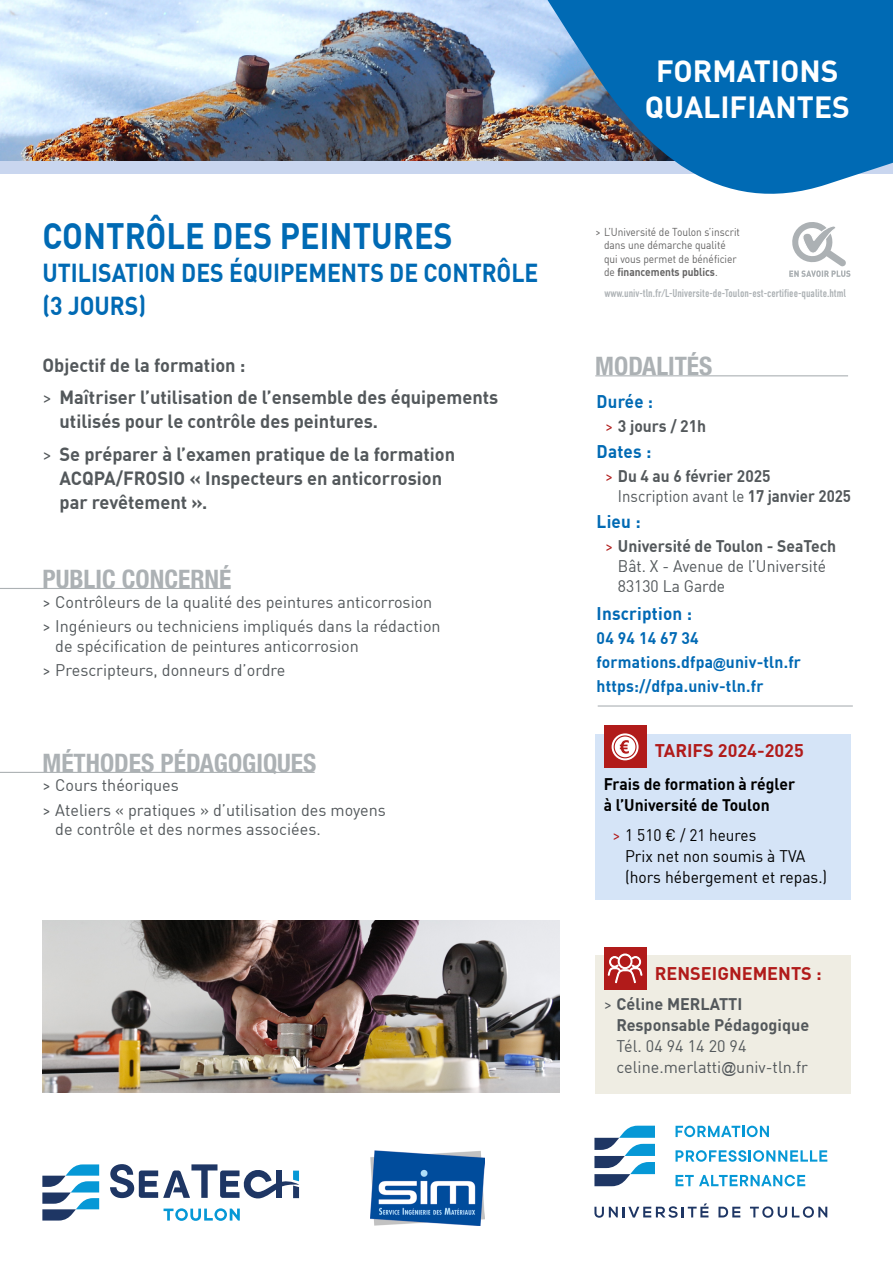
<style>
.page{position:relative;width:893px;height:1263px;background:#fff}
.page>*{position:absolute;margin:0;border:0;box-sizing:border-box;transform-origin:0 0}
.t1{font:700 36px "DIN Offc";color:#006ab4;scale:.9 1}
.t2{font:700 30px/36px "DIN Offc";color:#fff;text-align:center}
.t3{font:700 25.5px/33px "DIN Offc";color:#006ab4;scale:.9 1}
.t4{font:700 condensed 25.5px "Helvetica Neue LT Std";color:#acb1b4}
.t5{font:700 18.75px/32.5px "DIN Offc";color:#53585b}
.t6{font:700 18px "DIN Offc";color:#b11b1a}
.t7{font:700 18px "DIN Offc";letter-spacing:.01em;color:#0069b4;scale:.95 1}
.t8{font:700 18px "DIN Offc";letter-spacing:.01em;color:#006ab4;scale:.95 1}
.t9{font:700 18px "DIN Offc";letter-spacing:.01em;color:#006ab4;scale:.93 1}
.t10{font:16.5px/24px "DIN Offc";color:#53585b}
.t11{font:16.5px/19.8px "DIN Offc";color:#53585b;scale:.95 1}
.t12{font:700 16.5px/24px "DIN Offc";letter-spacing:.01em;color:#0069b4;scale:.95 1}
.t13{font:16.5px/21px "DIN Offc";color:#000;scale:.95 1}
.t14{font:700 16.5px/19.8px "DIN Offc";color:#53585b;scale:.94 1}
.t15{font:700 16.5px/21px "DIN Offc";color:#000;scale:.95 1}
.t16{font:700 16.5px/21px "DIN Offc";color:#53585b}
.t17{font:700 16.5px "DIN Offc";color:#53585b;scale:.95 1}
.t18{font:11.25px/13.5px "DIN Offc";color:#646363;scale:.9 1}
.t19{font:11.25px "DIN Condensed";color:#acb1b4}
.s1{font-weight:400}
.s2{font-weight:700}
.s3{font-weight:400;color:#b11b1a}
.s4{color:#b11b1a}
.s5{font-family:"Arial";font-size:13.5px}
.s6{font-family:"Arial";font-size:15px}
</style>
<div class="page">
<hr style="left:0;top:772px;width:315px;height:1px;background:#acb1b4">
<hr style="left:0;top:588px;width:231px;height:1px;background:#acb1b4">
<hr style="left:595px;top:375px;width:253px;height:1px;background:#acb1b4">
<hr style="left:598px;top:705px;width:255px;height:1px;background:#acb1b4">
<div style="left:595px;top:734px;width:255px;height:166px;background:#d5e4f7"></div>
<div style="left:604px;top:726px;width:42px;height:42px;background:#b11b1a"></div>
<svg style="left:612px;top:733px;width:27px;height:27px"></svg>
<img style="left:43px;top:921px;width:516px;height:172px">
<img style="left:371px;top:1150px;width:113px;height:76px">
<img style="left:0;top:0;width:509px;height:162px">
<div style="left:0;top:162px;width:893px;height:12px;background:#c9d6ef"></div>
<svg style="left:509px;top:0;width:384px;height:194px;background:#3881b7"></svg>
<svg style="left:675px;top:1126px;width:94px;height:11px"></svg>
<svg style="left:675px;top:1150px;width:152px;height:12px"></svg>
<svg style="left:675px;top:1175px;width:130px;height:11px"></svg>
<svg style="left:594px;top:1203px;width:114px;height:15px"></svg>
<svg style="left:718px;top:1207px;width:22px;height:10px"></svg>
<svg style="left:750px;top:1206px;width:77px;height:12px"></svg>
<svg style="left:594px;top:1126px;width:61px;height:60px"></svg>
<svg style="left:789px;top:222px;width:61px;height:55px"></svg>
<div style="left:595px;top:956px;width:255px;height:138px;background:#efede3"></div>
<div style="left:604px;top:947px;width:42px;height:42px;background:#b11b1a"></div>
<svg style="left:608px;top:954px;width:34px;height:30px"></svg>
<svg style="left:42px;top:1164px;width:57px;height:56px"></svg>
<svg style="left:110px;top:1164px;width:189px;height:35px"></svg>
<svg style="left:164px;top:1208px;width:76px;height:13px"></svg>
<h1 class="t1" style="left:43px;top:212px;width:457px">CONTRÔLE DES PEINTURES</h1>
<h3 class="t3" style="left:43px;top:255px;width:553px">UTILISATION DES ÉQUIPEMENTS DE CONTRÔLE (3 JOURS)</h3>
<p class="t5" style="left:43px;top:348px;width:457px">Objectif de la formation :<br><span class="s1">&gt;</span> Maîtriser l’utilisation de l’ensemble des équipements</p>
<p class="t5" style="left:43px;top:404px;width:414px;text-indent:17px">utilisés pour le contrôle des peintures.<br><span class="s1">&gt;</span> Se préparer à l’examen pratique de la formation</p>
<p class="t5" style="left:60px;top:465px;width:384px;line-height:24px">ACQPA/FROSIO « Inspecteurs en anticorrosion par revêtement ».</p>
<h3 class="t4" style="left:43px;top:563px;width:190px">PUBLIC CONCERNÉ</h3>
<p class="t10" style="left:43px;top:590px;width:400px">&gt; Contrôleurs de la qualité des peintures anticorrosion &gt; Ingénieurs ou techniciens impliqués dans la rédaction</p>
<p class="t10" style="left:43px;top:633px;width:318px;text-indent:13px">de spécification de peintures anticorrosion &gt; Prescripteurs, donneurs d’ordre</p>
<h3 class="t4" style="left:43px;top:747px;width:275px">MÉTHODES PÉDAGOGIQUES</h3>
<p class="t10" style="left:43px;top:773px;width:345px">&gt; Cours théoriques<br>&gt; Ateliers « pratiques » d’utilisation des moyens</p>
<p class="t10" style="left:55px;top:817px;width:267px">de contrôle et des normes associées.</p>
<h2 class="t2" style="left:645px;top:52px;width:207px">FORMATIONS<br>QUALIFIANTES</h2>
<p class="t18" style="left:604px;top:225px;width:153px;text-indent:-9px">&gt; L’Université de Toulon s’inscrit dans une démarche qualité qui vous permet de bénéficier de <span class="s2">financements publics</span>.</p>
<p class="t19" style="left:604px;top:287px;width:243px">www.univ-tln.fr/L-Universite-de-Toulon-est-certifiee-qualite.html</p>
<h3 class="t4" style="left:595px;top:351px;width:119px">MODALITÉS</h3>
<p class="t9" style="left:597px;top:390px;width:62px">Durée :</p>
<p class="t17" style="left:605px;top:416px;width:108px"><span class="s3">&gt;</span> 3 jours / 21h</p>
<p class="t8" style="left:597px;top:440px;width:59px">Dates :</p>
<p class="t14" style="left:618px;top:466px;width:250px;text-indent:-13px"><span class="s3">&gt;</span> Du 4 au 6 février 2025<br><span class="s1">Inscription avant le</span> 17 janvier 2025</p>
<p class="t8" style="left:597px;top:510px;width:48px">Lieu :</p>
<p class="t11" style="left:618px;top:536px;width:231px;text-indent:-13px"><span class="s4">&gt;</span> <span class="s2">Université de Toulon - SeaTech<br></span>Bât. X - Avenue de l’Université<br>83130 La Garde</p>
<p class="t7" style="left:597px;top:602px;width:102px">Inscription :</p>
<p class="t12" style="left:597px;top:625px;width:217px">04 94 14 67 34 formations.dfpa<span class="s5">@</span>univ-tln.fr https://dfpa.univ-tln.fr</p>
<p class="t6" style="left:655px;top:738px;width:150px">TARIFS 2024-2025</p>
<p class="t15" style="left:604px;top:773px;width:203px">Frais de formation à régler à l’Université de Toulon</p>
<p class="t13" style="left:625px;top:824px;width:214px;text-indent:-13px"><span class="s4">&gt;</span> 1 510 € / 21 heures<br>Prix net non soumis à TVA (hors hébergement et repas.)</p>
<p class="t6" style="left:655px;top:962px;width:168px">RENSEIGNEMENTS :</p>
<p class="t16" style="left:617px;top:993px;width:194px;text-indent:-13px"><span class="s1">&gt;</span> Céline MERLATTI<br>Responsable Pédagogique</p>
<p class="t10" style="left:617px;top:1035px;width:193px;line-height:21px">Tél. 04 94 14 20 94 celine.merlatti<span class="s6">@</span>univ-tln.fr</p>
</div>
